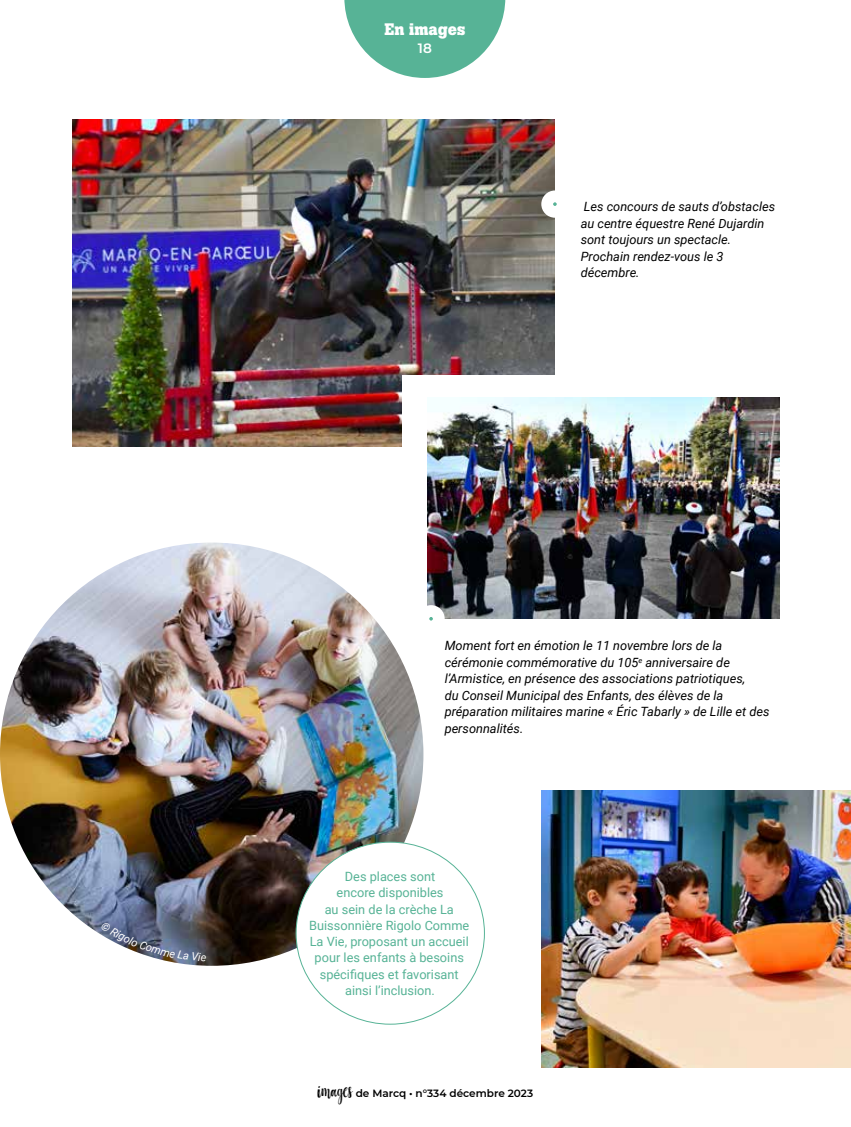
<style>
.page{position:relative;width:851px;height:1127px;background:#fff}
.page>*{position:absolute;margin:0;border:0;box-sizing:border-box;transform-origin:0 0}
.t1{font:700 16.5px "Boton";color:#fff}
.t2{font:600 13.5px "Montserrat";color:#fff}
.t3{font:italic 12.75px/16.5px "Roboto";color:#000}
.t4{font:12.75px/16.4px "Roboto";color:#57b396;text-align:center}
.t5{font:600 10.5px "Montserrat";color:#000}
</style>
<div class="page">
<img style="left:72px;top:119px;width:483px;height:328px">
<div style="left:402px;top:375px;width:351px;height:244px;background:#fff"></div>
<svg style="left:344px;top:0;width:161px;height:78px"></svg>
<img style="left:541px;top:790px;width:309px;height:277px">
<img style="left:0;top:542px;width:423px;height:424px;border-radius:212px">
<img style="left:427px;top:397px;width:352px;height:222px">
<div style="left:417px;top:605px;width:27px;height:27px;background:#fff;border-radius:50%"></div>
<svg style="left:429px;top:617px;width:4px;height:3px"></svg>
<div style="left:541px;top:190px;width:27px;height:28px;background:#fff;border-radius:50%"></div>
<svg style="left:553px;top:202px;width:3px;height:4px"></svg>
<div style="left:296px;top:842px;width:188px;height:182px;background:#fff;border-radius:50%"></div>
<svg style="left:100px;top:922px;width:106px;height:39px"></svg>
<p class="t1" style="left:384px;top:19px;width:82px">En images</p>
<p class="t2" style="left:418px;top:39px;width:15px">18</p>
<p class="t3" style="left:580px;top:198px;width:196px">Les concours de sauts d’obstacles au centre équestre René Dujardin sont toujours un spectacle.<br>Prochain rendez-vous le 3 décembre.</p>
<p class="t3" style="left:444px;top:637px;width:326px">Moment fort en émotion le 11 novembre lors de la cérémonie commémorative du 105<sup>e</sup> anniversaire de l’Armistice, en présence des associations patriotiques,<br>du Conseil Municipal des Enfants, des élèves de la préparation militaires marine « Éric Tabarly » de Lille et des personnalités.</p>
<p class="t4" style="left:309px;top:868px;width:162px">Des places sont<br>encore disponibles<br>au sein de la crèche La<br>Buissonnière Rigolo Comme<br>La Vie, proposant un accueil pour les enfants à besoins spécifiques et favorisant ainsi l’inclusion.</p>
<p class="t5" style="left:318px;top:1085px;width:217px"><sup>images</sup> de Marcq • n°334 décembre 2023</p>
</div>
